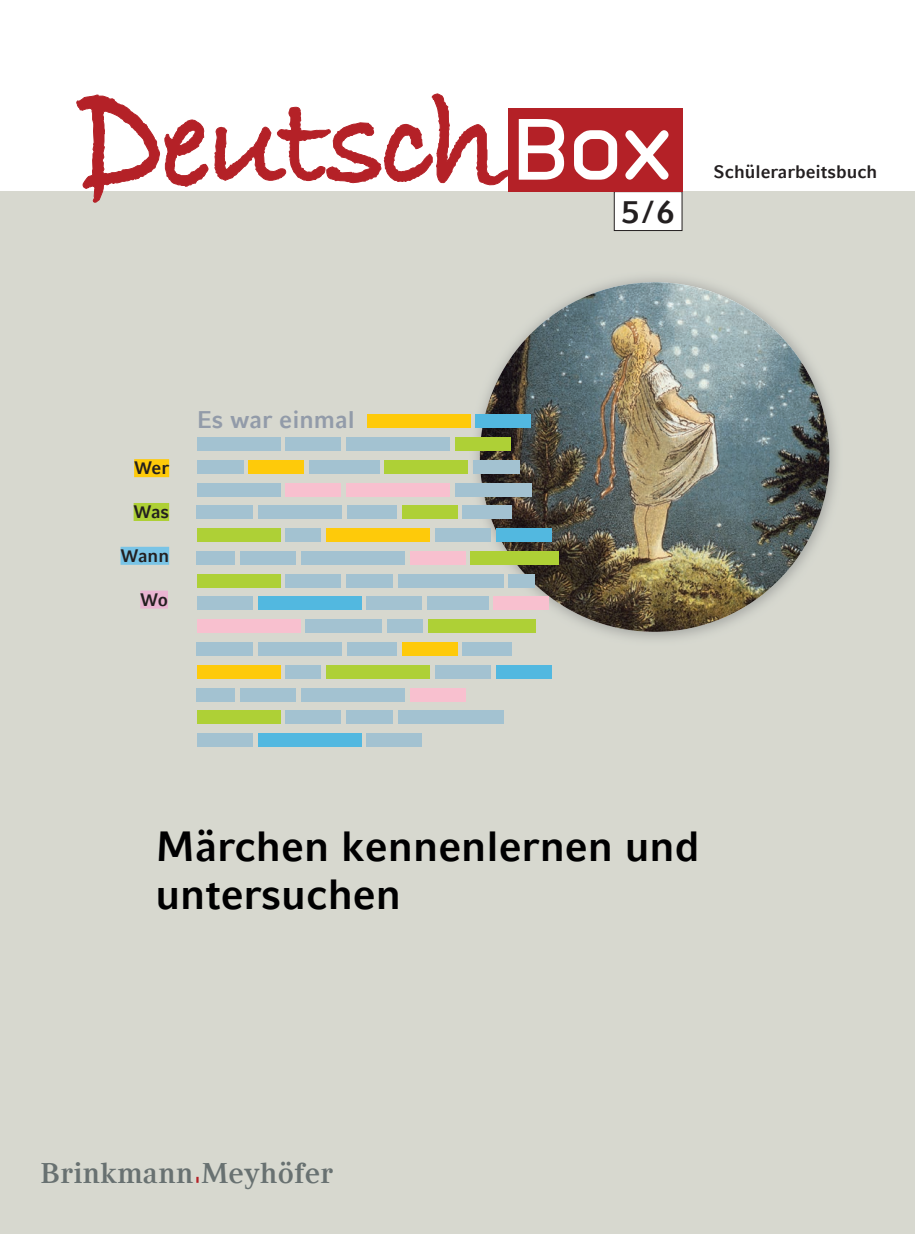
<style>
.page{position:relative;width:915px;height:1234px;background:#fff}
.page>*{position:absolute;margin:0;border:0;box-sizing:border-box;transform-origin:0 0}
.t1{font:700 42px/48px "Compatil Fact LT Com";color:#000001}
.t2{font:700 31.65px "Compatil Fact LT Com";color:#231f20}
.t3{font:700 28.5px "Compatil Text LT Com";letter-spacing:.02em;color:#687171}
.t4{font:700 24px "Compatil Fact LT Com";color:#929ba9}
.t5{font:700 18px "Compatil Fact LT Com";color:#231f20}
</style>
<div class="page">
<div style="left:0;top:191px;width:914px;height:1042px;background:#d7d8cf"></div>
<div style="left:614px;top:192px;width:67px;height:38px;background:#fff"></div>
<div style="left:614px;top:191px;width:68px;height:40px;border:1px solid #231f20"></div>
<svg style="left:214px;top:93px;width:293px;height:93px"></svg>
<svg style="left:76px;top:95px;width:132px;height:108px"></svg>
<div style="left:507px;top:108px;width:175px;height:83px;background:#b42127"></div>
<svg style="left:518px;top:119px;width:150px;height:61px"></svg>
<svg style="left:196px;top:1176px;width:2px;height:6px"></svg>
<img style="left:468px;top:277px;width:369px;height:363px">
<img style="left:479px;top:282px;width:350px;height:349px;border-radius:175px">
<div style="left:134px;top:459px;width:35px;height:18px;background:#feca0a"></div>
<div style="left:134px;top:503px;width:35px;height:18px;background:#aed036"></div>
<div style="left:120px;top:546px;width:49px;height:18px;background:#79c4e6"></div>
<div style="left:140px;top:590px;width:28px;height:18px;background:#eab4d2"></div>
<div style="left:366px;top:414px;width:104px;height:14px;background:#feca0a"></div>
<div style="left:475px;top:414px;width:56px;height:14px;background:#52b8e0"></div>
<div style="left:197px;top:437px;width:83px;height:13px;background:#a3c2d1"></div>
<div style="left:285px;top:437px;width:56px;height:13px;background:#a3c2d1"></div>
<div style="left:346px;top:437px;width:104px;height:13px;background:#a3c2d1"></div>
<div style="left:455px;top:437px;width:56px;height:13px;background:#aed036"></div>
<div style="left:197px;top:460px;width:46px;height:13px;background:#a3c2d1"></div>
<div style="left:248px;top:460px;width:56px;height:13px;background:#feca0a"></div>
<div style="left:309px;top:460px;width:70px;height:13px;background:#a3c2d1"></div>
<div style="left:384px;top:460px;width:84px;height:13px;background:#aed036"></div>
<div style="left:473px;top:460px;width:46px;height:13px;background:#a3c2d1"></div>
<div style="left:197px;top:483px;width:83px;height:13px;background:#a3c2d1"></div>
<div style="left:285px;top:483px;width:56px;height:13px;background:#f8c0cf"></div>
<div style="left:346px;top:483px;width:104px;height:13px;background:#f8c0cf"></div>
<div style="left:455px;top:483px;width:76px;height:13px;background:#a3c2d1"></div>
<div style="left:197px;top:505px;width:56px;height:14px;background:#a3c2d1"></div>
<div style="left:258px;top:505px;width:83px;height:14px;background:#a3c2d1"></div>
<div style="left:347px;top:505px;width:49px;height:14px;background:#a3c2d1"></div>
<div style="left:401px;top:505px;width:56px;height:14px;background:#aed036"></div>
<div style="left:462px;top:505px;width:50px;height:14px;background:#a3c2d1"></div>
<div style="left:197px;top:528px;width:83px;height:13px;background:#aed036"></div>
<div style="left:285px;top:528px;width:36px;height:13px;background:#a3c2d1"></div>
<div style="left:326px;top:528px;width:104px;height:13px;background:#feca0a"></div>
<div style="left:435px;top:528px;width:55px;height:13px;background:#a3c2d1"></div>
<div style="left:496px;top:528px;width:55px;height:13px;background:#52b8e0"></div>
<div style="left:197px;top:551px;width:38px;height:13px;background:#a3c2d1"></div>
<div style="left:240px;top:551px;width:56px;height:13px;background:#a3c2d1"></div>
<div style="left:301px;top:551px;width:103px;height:13px;background:#a3c2d1"></div>
<div style="left:410px;top:551px;width:55px;height:13px;background:#f8c0cf"></div>
<div style="left:470px;top:551px;width:88px;height:13px;background:#aed036"></div>
<div style="left:197px;top:574px;width:83px;height:13px;background:#aed036"></div>
<div style="left:285px;top:574px;width:56px;height:13px;background:#a3c2d1"></div>
<div style="left:346px;top:574px;width:46px;height:13px;background:#a3c2d1"></div>
<div style="left:397px;top:574px;width:106px;height:13px;background:#a3c2d1"></div>
<div style="left:508px;top:574px;width:27px;height:13px;background:#a3c2d1"></div>
<div style="left:197px;top:596px;width:55px;height:14px;background:#a3c2d1"></div>
<div style="left:257px;top:596px;width:104px;height:14px;background:#52b8e0"></div>
<div style="left:366px;top:596px;width:56px;height:14px;background:#a3c2d1"></div>
<div style="left:427px;top:596px;width:61px;height:14px;background:#a3c2d1"></div>
<div style="left:493px;top:596px;width:56px;height:14px;background:#f8c0cf"></div>
<div style="left:197px;top:619px;width:103px;height:13px;background:#f8c0cf"></div>
<div style="left:306px;top:619px;width:76px;height:13px;background:#a3c2d1"></div>
<div style="left:387px;top:619px;width:35px;height:13px;background:#a3c2d1"></div>
<div style="left:427px;top:619px;width:108px;height:13px;background:#aed036"></div>
<div style="left:197px;top:642px;width:56px;height:13px;background:#a3c2d1"></div>
<div style="left:258px;top:642px;width:83px;height:13px;background:#a3c2d1"></div>
<div style="left:347px;top:642px;width:49px;height:13px;background:#a3c2d1"></div>
<div style="left:401px;top:642px;width:56px;height:13px;background:#feca0a"></div>
<div style="left:462px;top:642px;width:50px;height:13px;background:#a3c2d1"></div>
<div style="left:197px;top:665px;width:83px;height:13px;background:#feca0a"></div>
<div style="left:285px;top:665px;width:36px;height:13px;background:#a3c2d1"></div>
<div style="left:326px;top:665px;width:104px;height:13px;background:#aed036"></div>
<div style="left:435px;top:665px;width:55px;height:13px;background:#a3c2d1"></div>
<div style="left:496px;top:665px;width:55px;height:13px;background:#52b8e0"></div>
<div style="left:197px;top:687px;width:38px;height:14px;background:#a3c2d1"></div>
<div style="left:240px;top:687px;width:56px;height:14px;background:#a3c2d1"></div>
<div style="left:301px;top:687px;width:103px;height:14px;background:#a3c2d1"></div>
<div style="left:410px;top:687px;width:55px;height:14px;background:#f8c0cf"></div>
<div style="left:197px;top:710px;width:83px;height:14px;background:#aed036"></div>
<div style="left:285px;top:710px;width:56px;height:14px;background:#a3c2d1"></div>
<div style="left:346px;top:710px;width:46px;height:14px;background:#a3c2d1"></div>
<div style="left:397px;top:710px;width:106px;height:14px;background:#a3c2d1"></div>
<div style="left:197px;top:733px;width:55px;height:13px;background:#a3c2d1"></div>
<div style="left:257px;top:733px;width:104px;height:13px;background:#52b8e0"></div>
<div style="left:366px;top:733px;width:56px;height:13px;background:#a3c2d1"></div>
<p class="t5" style="left:134px;top:457px;width:36px">Wer</p>
<p class="t5" style="left:134px;top:501px;width:37px">Was</p>
<p class="t5" style="left:120px;top:545px;width:50px">Wann</p>
<p class="t5" style="left:140px;top:588px;width:29px">Wo</p>
<p class="t4" style="left:197px;top:405px;width:159px">Es war einmal</p>
<p class="t2" style="left:621px;top:193px;width:54px">5 / 6</p>
<p class="t5" style="left:713px;top:161px;width:165px">Schülerarbeitsbuch</p>
<p class="t1" style="left:155px;top:822px;width:545px">Märchen kennenlernen und untersuchen</p>
<p class="t3" style="left:40px;top:1155px;width:294px">Brinkmann Meyhöfer</p>
</div>
